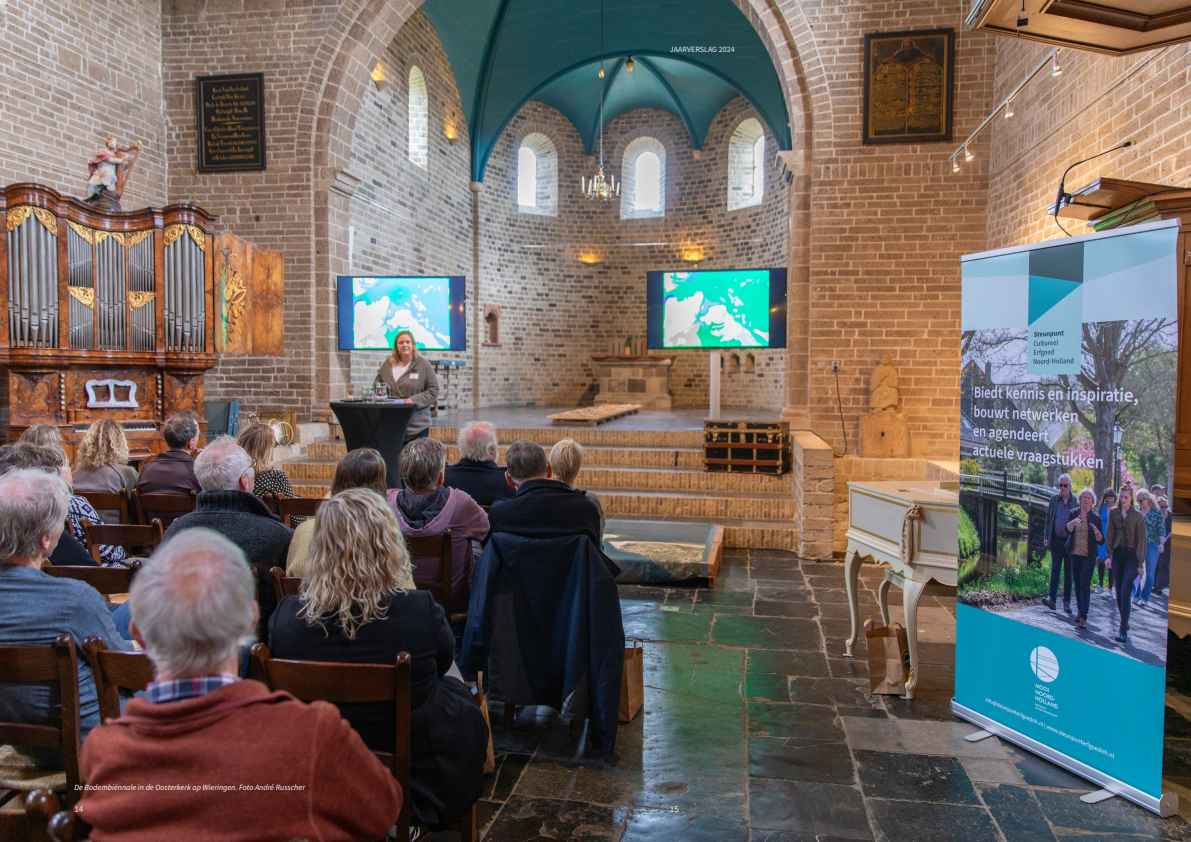
<style>
.page{position:relative;width:1191px;height:842px;background:#fff}
.page>*{position:absolute;margin:0;border:0;box-sizing:border-box;transform-origin:0 0}
.t1{font:9px "Source Sans Pro";color:#deefed}
.t2{font:italic 8px "Source Sans Pro";color:#fff}
.t3{font:8px "Source Sans Pro";color:#deefed}
</style>
<div class="page">
<img style="left:0;top:0;width:1191px;height:842px">
<p class="t3" style="left:670px;top:44px;width:66px">JAARVERSLAG 2024</p>
<p class="t2" style="left:74px;top:781px;width:232px">De Bodembiënnale in de Oosterkerk op Wieringen. Foto André Russcher</p>
<p class="t1" style="left:74px;top:803px;width:10px">14</p>
<p class="t1" style="left:670px;top:803px;width:10px">15</p>
</div>
